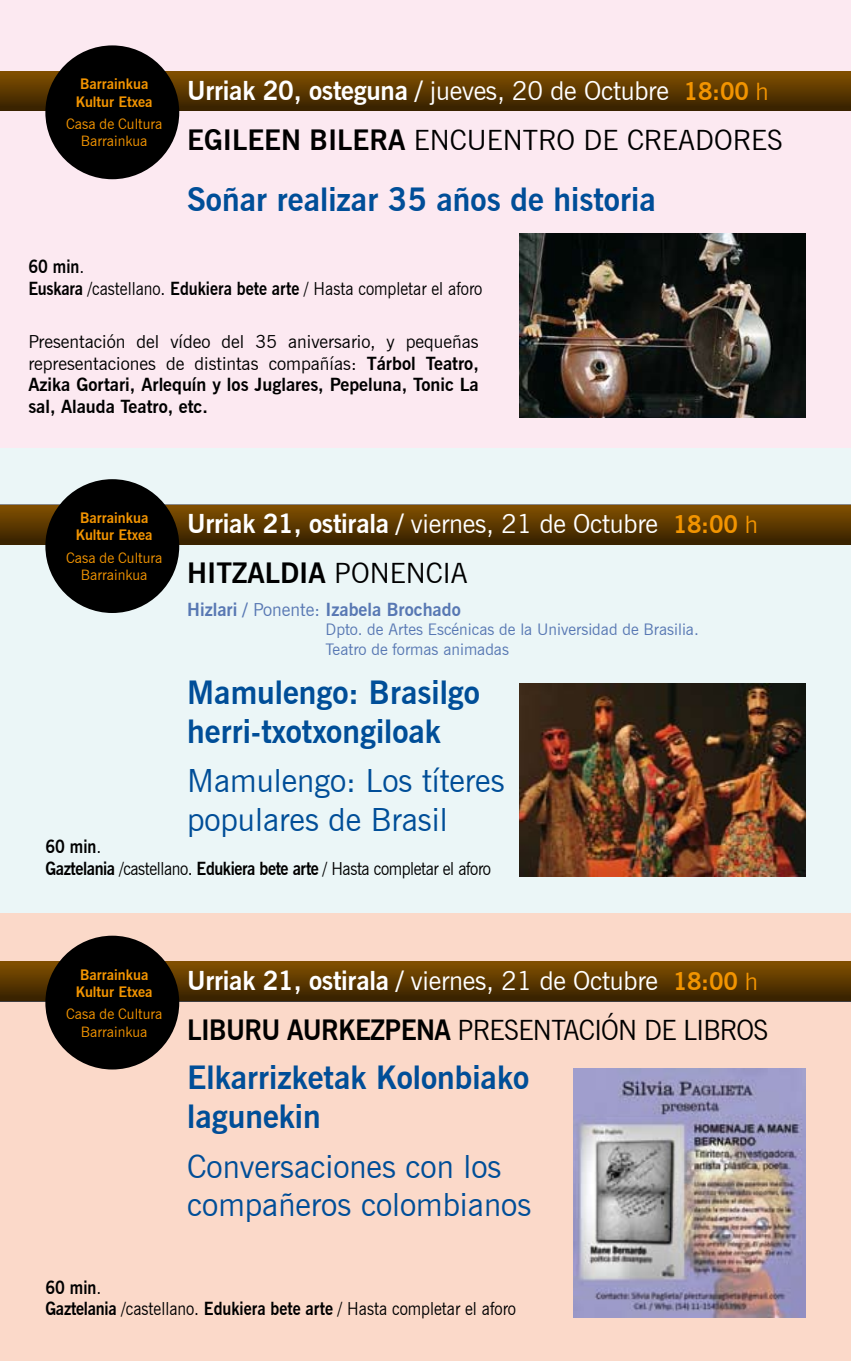
<style>
.page{position:relative;width:851px;height:1361px;background:#fff}
.page>*{position:absolute;margin:0;border:0;box-sizing:border-box;transform-origin:0 0}
.t1{font:700 32px/38.4px "News Gothic BT";color:#004e98}
.t2{font:32px/38.4px "News Gothic BT";color:#004e98}
.t3{font:28px "News Gothic BT";letter-spacing:-.015em;color:#000;scale:.95 1}
.t4{font:28px "News Gothic BT";letter-spacing:-.015em;color:#000}
.t5{font:700 28px "News Gothic BT";color:#000}
.t6{font:26px "News Gothic BT";letter-spacing:-.01em;color:#fff}
.t7{font:700 26px "News Gothic BT";letter-spacing:-.01em;color:#fff}
.t8{font:700 18px/21.6px "News Gothic BT";color:#000;text-align:justify}
.t9{font:18px/21.6px "News Gothic BT";color:#000;scale:.9 1}
.t10{font:18px/21.6px "News Gothic BT";letter-spacing:-.025em;color:#000;scale:.9 1}
.t11{font:700 18px "News Gothic BT";color:#5878b3}
.t12{font:16px/19.2px "News Gothic BT";color:#5878b3}
.t13{font:14.4px/17.2px "News Gothic BT";color:#f29400;text-align:center}
.t14{font:700 14.4px/17.2px "News Gothic BT";color:#f29400}
.s1{font-weight:400}
.s2{font-size:24px;color:#f29400}
.s3{font-weight:400;font-size:24px;color:#f29400}
.s4{font-weight:700}
.s5{font-weight:700;font-size:24px;color:#f29400}
</style>
<div class="page">
<div style="left:0;top:448px;width:850px;height:465px;background:#ebf6f7"></div>
<div style="left:0;top:913px;width:850px;height:448px;background:#fbd9c9"></div>
<div style="left:0;top:0;width:850px;height:448px;background:#fce9f1"></div>
<div style="left:0;top:505px;width:850px;height:40px;background:linear-gradient(to bottom,#835100,#362100)"></div>
<div style="left:45px;top:479px;width:134px;height:134px;background:#000;border-radius:50%"></div>
<img style="left:573px;top:1069px;width:232px;height:248px">
<div style="left:0;top:961px;width:850px;height:40px;background:linear-gradient(to bottom,#855100,#372100)"></div>
<div style="left:45px;top:935px;width:134px;height:134px;background:#000;border-radius:50%"></div>
<img style="left:519px;top:683px;width:286px;height:193px">
<img style="left:519px;top:234px;width:286px;height:184px">
<div style="left:0;top:71px;width:850px;height:40px;background:linear-gradient(to bottom,#845100,#372100)"></div>
<div style="left:45px;top:45px;width:134px;height:134px;background:#000;border-radius:50%"></div>
<p class="t14" style="left:76px;top:75px;width:78px">Barrainkua<br>Kultur Etxea</p>
<p class="t13" style="left:66px;top:115px;width:98px">Casa de Cultura<br>Barrainkua</p>
<h3 class="t7" style="left:187px;top:74px;width:583px">Urriak 20, osteguna / <span class="s1">jueves, 20 de Octubre</span> <span class="s2">18:00</span> <span class="s3">h</span></h3>
<h2 class="t4" style="left:187px;top:123px;width:597px"><span class="s4">EGILEEN BILERA</span> ENCUENTRO DE CREADORES</h2>
<h1 class="t1" style="left:187px;top:180px;width:470px">Soñar realizar 35 años de historia</h1>
<p class="t9" style="left:28px;top:256px;width:506px"><span class="s4">60 min</span>.<br><span class="s4">Euskara</span> /castellano. <span class="s4">Edukiera bete arte</span> / Hasta completar el aforo</p>
<p class="t8" style="left:28px;top:331px;width:452px"><span class="s1">Presentación del vídeo del 35 aniversario, y pequeñas representaciones de distintas compañías:</span> Tárbol Teatro, Azika Gortari, Arlequín y los Juglares, Pepeluna, Tonic La sal, Alauda Teatro, etc.</p>
<p class="t14" style="left:76px;top:509px;width:78px">Barrainkua<br>Kultur Etxea</p>
<p class="t13" style="left:66px;top:549px;width:98px">Casa de Cultura<br>Barrainkua</p>
<h3 class="t6" style="left:187px;top:508px;width:572px"><span class="s4">Urriak 21, ostirala /</span> viernes, 21 de Octubre <span class="s5">18:00</span> <span class="s2">h</span></h3>
<h2 class="t5" style="left:187px;top:556px;width:282px">HITZALDIA <span class="s1">PONENCIA</span></h2>
<p class="t11" style="left:187px;top:599px;width:275px">Hizlari / <span class="s1">Ponente:</span> Izabela Brochado</p>
<p class="t12" style="left:325px;top:620px;width:375px">Dpto. de Artes Escénicas de la Universidad de Brasilia.<br>Teatro de formas animadas</p>
<h1 class="t1" style="left:187px;top:673px;width:294px">Mamulengo: Brasilgo herri-txotxongiloak</h1>
<h1 class="t2" style="left:187px;top:761px;width:319px">Mamulengo: Los títeres populares de Brasil</h1>
<p class="t10" style="left:45px;top:835px;width:496px"><span class="s4">60 min</span>.<br><span class="s4">Gaztelania</span> /castellano. <span class="s4">Edukiera bete arte</span> / Hasta completar el aforo</p>
<p class="t14" style="left:76px;top:965px;width:78px">Barrainkua<br>Kultur Etxea</p>
<p class="t13" style="left:66px;top:1005px;width:98px">Casa de Cultura<br>Barrainkua</p>
<h3 class="t6" style="left:187px;top:965px;width:572px"><span class="s4">Urriak 21, ostirala /</span> viernes, 21 de Octubre <span class="s5">18:00</span> <span class="s2">h</span></h3>
<h2 class="t3" style="left:187px;top:1013px;width:613px"><span class="s4">LIBURU AURKEZPENA</span> PRESENTACIÓN DE LIBROS</h2>
<h1 class="t1" style="left:187px;top:1058px;width:343px">Elkarrizketak Kolonbiako lagunekin</h1>
<h1 class="t2" style="left:187px;top:1147px;width:345px">Conversaciones con los compañeros colombianos</h1>
<p class="t9" style="left:45px;top:1276px;width:524px"><span class="s4">60 min</span>.<br><span class="s4">Gaztelania</span> /castellano. <span class="s4">Edukiera bete arte</span> / Hasta completar el aforo</p>
</div>
